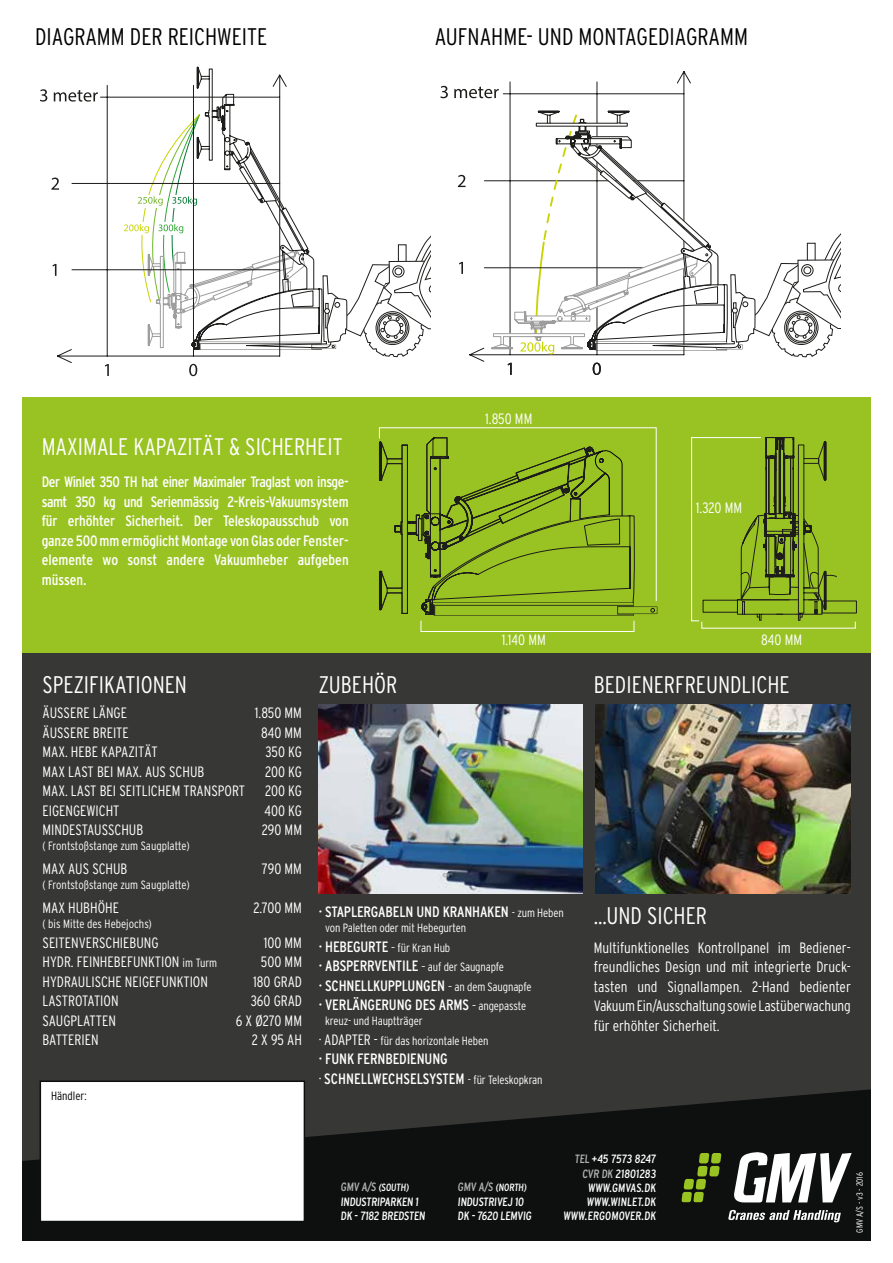
<style>
.page{position:relative;width:893px;height:1263px;background:#fff}
.page>*{position:absolute;margin:0;border:0;box-sizing:border-box;transform-origin:0 0}
.t1{font:300 condensed 24px "Interstate";color:#fff}
.t2{font:300 condensed 24px "Interstate";color:#000}
.t3{font:300 condensed 15px/19.5px "Interstate";color:#fff;text-align:justify}
.t4{font:condensed 15px/19.5px "Interstate";letter-spacing:-.01em;color:#fff}
.t5{font:300 condensed 12px/19.5px "Interstate";letter-spacing:-.01em;color:#fff}
.t6{font:condensed 12px/14.2px "Interstate";letter-spacing:.04em;color:#fff}
.t7{font:300 condensed 12px "Interstate";color:#000}
.t8{font:condensed 10.5px "Interstate";color:#fff}
.t9{font:300 condensed 9px "Interstate";color:#fff}
.s1{font-size:12px}
.s2{font-weight:300;font-size:12px}
.s3{font-weight:400;font-size:15px}
.s4{font-size:15px}
.s5{font-weight:300}
.s6{font-size:12px;color:#b2b2b2}
.s7{color:#b2b2b2}
</style>
<div class="page">
<div style="left:0;top:641px;width:893px;height:622px;background:#373736"></div>
<img style="left:318px;top:705px;width:264px;height:188px">
<img style="left:595px;top:705px;width:255px;height:188px">
<svg style="left:189px;top:364px;width:8px;height:12px"></svg>
<svg style="left:57px;top:85px;width:67px;height:278px"></svg>
<svg style="left:51px;top:178px;width:8px;height:12px"></svg>
<svg style="left:53px;top:264px;width:3px;height:12px"></svg>
<svg style="left:105px;top:364px;width:4px;height:12px"></svg>
<svg style="left:40px;top:89px;width:7px;height:13px"></svg>
<svg style="left:54px;top:90px;width:44px;height:12px"></svg>
<svg style="left:508px;top:363px;width:4px;height:12px"></svg>
<svg style="left:593px;top:363px;width:8px;height:12px"></svg>
<svg style="left:124px;top:67px;width:717px;height:290px"></svg>
<div style="left:0;top:398px;width:893px;height:255px;background:#99c322"></div>
<div style="left:421px;top:620px;width:213px;height:12px;border:1px solid #fff"></div>
<svg style="left:379px;top:427px;width:278px;height:10px"></svg>
<svg style="left:691px;top:437px;width:166px;height:185px"></svg>
<svg style="left:378px;top:437px;width:279px;height:179px"></svg>
<svg style="left:21px;top:1087px;width:851px;height:155px;fill:#0e100f"></svg>
<svg style="left:681px;top:1153px;width:40px;height:49px;background:#425316"></svg>
<svg style="left:733px;top:1152px;width:119px;height:50px;background:#929393"></svg>
<svg style="left:728px;top:1210px;width:113px;height:12px"></svg>
<div style="left:40px;top:1080px;width:265px;height:142px;background:#fff;border:2px solid #0e100f"></div>
<div style="left:0;top:1242px;width:893px;height:21px;background:#fff"></div>
<div style="left:0;top:0;width:21px;height:1263px;background:#fff"></div>
<div style="left:872px;top:0;width:21px;height:1263px;background:#fff"></div>
<h1 class="t2" style="left:35px;top:22px;width:24px">Diagramm</h1>
<h1 class="t2" style="left:130px;top:22px;width:60px">der Reichweite</h1>
<h1 class="t2" style="left:435px;top:22px;width:24px">Aufnahme</h1>
<h1 class="t2" style="left:526px;top:22px;width:78px">- und Montagediagramm</h1>
<h1 class="t1" style="left:42px;top:431px;width:47px">Maximale</h1>
<h1 class="t1" style="left:133px;top:431px;width:22px">Kapazität</h1>
<h1 class="t1" style="left:229px;top:431px;width:37px">&amp; Sicherheit</h1>
<p class="t4" style="left:42px;top:472px;width:308px;text-align:justify">Der Winlet 350 TH hat einer Maximaler Traglast von insge&shy;samt 350 kg und Serienmässig 2-Kreis-Vakuumsystem für erhöhter Sicherheit. Der Teleskopausschub von ganze 500 mm ermöglicht Montage von Glas oder Fenster&shy;elemente wo sonst andere Vakuumheber aufgeben müssen.</p>
<p class="t3" style="left:485px;top:409px;width:39px">1.850 mm</p>
<p class="t3" style="left:502px;top:630px;width:36px">1.140 mm</p>
<p class="t3" style="left:696px;top:497px;width:38px">1.320 mm</p>
<p class="t3" style="left:761px;top:630px;width:33px">840 mm</p>
<h1 class="t1" style="left:42px;top:670px;width:21px">Spezifikationen</h1>
<h1 class="t1" style="left:319px;top:670px;width:22px">Zubeh</h1>
<h1 class="t1" style="left:374px;top:670px;width:21px">ör</h1>
<h1 class="t1" style="left:594px;top:670px;width:23px">Bedienerfreundliche</h1>
<p class="t3" style="left:43px;top:703px;width:86px">ÄUSSERE LÄNGE</p>
<p class="t3" style="left:255px;top:703px;width:39px">1.850 mm</p>
<p class="t3" style="left:43px;top:723px;width:58px">ÄUSSERE breite</p>
<p class="t3" style="left:261px;top:723px;width:33px">840 mm</p>
<p class="t3" style="left:43px;top:742px;width:117px">MAX. HEBE KAPAZITÄT</p>
<p class="t3" style="left:266px;top:742px;width:30px">350 kg</p>
<p class="t3" style="left:43px;top:762px;width:163px">MAX LAST BEI MAX. AUS SCHUB</p>
<p class="t3" style="left:265px;top:762px;width:31px">200 kg</p>
<p class="t3" style="left:43px;top:781px;width:204px">MAX. LAST BEI SEITLICHEM TRANSPORT</p>
<p class="t3" style="left:265px;top:781px;width:38px">200 KG</p>
<p class="t3" style="left:43px;top:801px;width:79px">EIGENGEWICHT</p>
<p class="t3" style="left:265px;top:801px;width:31px">400 kg</p>
<p class="t3" style="left:43px;top:820px;width:102px">MINDESTAUSSCHUB</p>
<p class="t3" style="left:262px;top:820px;width:32px">290 mm</p>
<p class="t5" style="left:43px;top:836px;width:149px">( Frontstoßstange zum Saugplatte)</p>
<p class="t3" style="left:43px;top:859px;width:87px">MAX AUS SCHUB</p>
<p class="t3" style="left:262px;top:859px;width:32px">790 mm</p>
<p class="t5" style="left:43px;top:875px;width:149px">( Frontstoßstange zum Saugplatte)</p>
<p class="t3" style="left:43px;top:898px;width:78px">MAX HUBHÖHE</p>
<p class="t3" style="left:253px;top:898px;width:40px">2.700 mm</p>
<p class="t5" style="left:43px;top:914px;width:111px">( bis Mitte des Hebejochs)</p>
<p class="t3" style="left:43px;top:933px;width:118px">SEITENVERSCHIEBUNG</p>
<p class="t3" style="left:264px;top:933px;width:30px">100 mm</p>
<p class="t3" style="left:43px;top:952px;width:176px">HYDR. FEINHEBEFUNKTION <span class="s1">im Turm</span></p>
<p class="t3" style="left:261px;top:952px;width:33px">500 mm</p>
<p class="t3" style="left:43px;top:972px;width:167px">HYDRAULISCHE NEIGEFUNKTION</p>
<p class="t3" style="left:253px;top:972px;width:29px">180 grad</p>
<p class="t3" style="left:43px;top:991px;width:78px">LASTROTATION</p>
<p class="t3" style="left:251px;top:991px;width:31px">360 grad</p>
<p class="t3" style="left:43px;top:1011px;width:75px">SAUGPLATTEN</p>
<p class="t3" style="left:236px;top:1011px;width:58px">6 X Ø270 mm</p>
<p class="t3" style="left:43px;top:1030px;width:14px">Batterien</p>
<p class="t3" style="left:252px;top:1030px;width:50px">2 x 95 Ah</p>
<p class="t7" style="left:51px;top:1088px;width:37px">Händler:</p>
<p class="t4" style="left:319px;top:902px;width:106px">· STAPLERGABELN UND</p>
<p class="t4" style="left:443px;top:902px;width:123px">KRANHAKEN <span class="s2">- zum Heben</span></p>
<p class="t5" style="left:325px;top:918px;width:143px">von Paletten oder mit Hebegurten</p>
<p class="t4" style="left:319px;top:937px;width:50px">· HEBEGURTE</p>
<p class="t5" style="left:319px;top:938px;width:187px;text-indent:73px">– für Kran Hub<br><span class="s3">· Absperrventile</span> – auf der Saugnapfe</p>
<p class="t4" style="left:319px;top:976px;width:214px">· Schnellkupplungen <span class="s2">– an dem Saugnapfe </span>· Verlängerung des arms <span class="s2">– angepasste</span></p>
<p class="t5" style="left:325px;top:1011px;width:99px">kreuz- und Hauptträger</p>
<p class="t3" style="left:319px;top:1030px;width:20px">· Adapter</p>
<p class="t5" style="left:374px;top:1031px;width:116px"><span class="s4">-</span> für das horizontale Heben</p>
<p class="t4" style="left:319px;top:1049px;width:100px">· FUNK FERNBEDIENUN</p>
<p class="t4" style="left:319px;top:1049px;width:225px;text-indent:121px">G<br><span class="s5">·</span> Schnellwechselsystem <span class="s2">- für Teleskopkran</span></p>
<h1 class="t1" style="left:594px;top:901px;width:115px">...UND SICHER</h1>
<p class="t3" style="left:594px;top:938px;width:258px">Multifunktionelles Kontrollpanel im Bediener&shy;freundliches Design und mit integrierte Druck&shy;tasten und Signallampen. 2-Hand bedienter Vakuum Ein/Ausschaltung sowie Lastüberwachung für erhöhter Sicherheit.</p>
<p class="t8" style="left:341px;top:1181px;width:71px"><span class="s6">GMV A/S</span> (South)</p>
<p class="t6" style="left:341px;top:1194px;width:87px">Industri Parken 1<br>DK - 7182 Bredsten</p>
<p class="t8" style="left:458px;top:1181px;width:72px"><span class="s6">GMV A/S</span> (North)</p>
<p class="t6" style="left:458px;top:1194px;width:69px">Industrivej 10<br>DK - 7620 Lemvig</p>
<p class="t6" style="left:574px;top:1152px;width:84px"><span class="s7">TEL</span> +45 7573 8247</p>
<p class="t6" style="left:582px;top:1166px;width:76px"><span class="s7">CVR DK</span> 21801283</p>
<p class="t6" style="left:588px;top:1180px;width:31px">www.gmvas</p>
<p class="t6" style="left:563px;top:1180px;width:96px;text-align:right">.dk<br>www.wi nlet.dk www.ergomover.dk</p>
<p class="t9" style="left:854px;top:1233px;width:62px;rotate:-90deg">GMV A/S - v3 - 2016</p>
</div>
